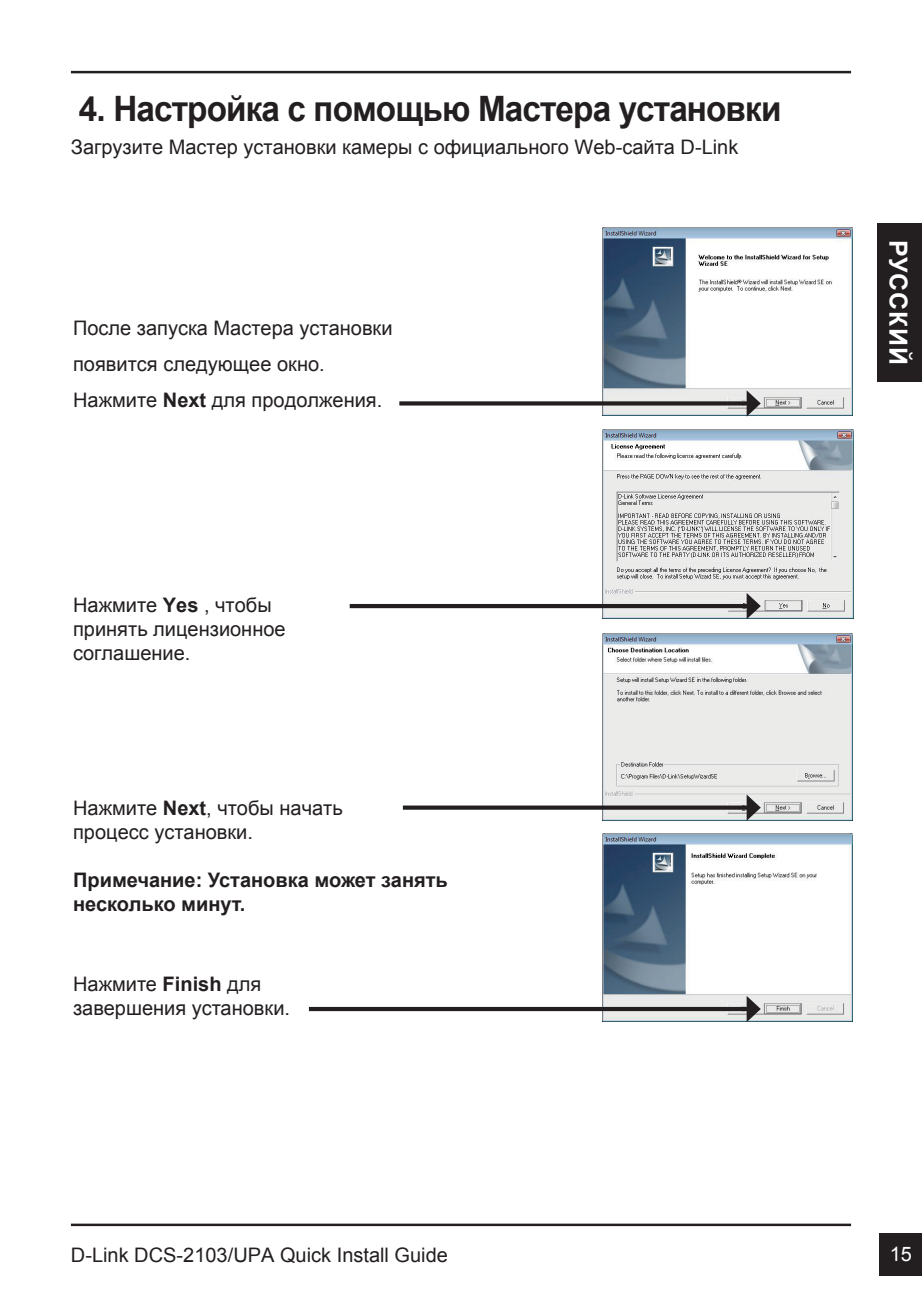
<style>
.page{position:relative;width:922px;height:1297px;background:#fff}
.page>*{position:absolute;margin:0;border:0;box-sizing:border-box;transform-origin:0 0}
.t1{font:700 35px "Arial";letter-spacing:-.025em;color:#231f20;scale:.95 1}
.t2{font:700 25px "Arial";letter-spacing:.035em;color:#fff}
.t3{font:20px/24px "Arial";color:#231f20}
.t4{font:700 20px/24px "Arial";color:#231f20}
.t5{font:20px "Arial";color:#fff}
.s1{font-weight:700}
</style>
<div class="page">
<hr style="left:71px;top:71px;width:779px;height:2px;background:#231f20">
<hr style="left:71px;top:1223px;width:779px;height:3px;background:#231f20">
<div style="left:879px;top:1233px;width:42px;height:43px;background:#231f20"></div>
<div style="left:876px;top:223px;width:45px;height:159px;background:#231f20"></div>
<img style="left:602px;top:228px;width:250px;height:187px">
<img style="left:602px;top:429px;width:251px;height:189px">
<img style="left:602px;top:633px;width:250px;height:188px">
<div style="left:399px;top:401px;width:351px;height:5px;background:#231f20"></div>
<svg style="left:746px;top:390px;width:14px;height:27px"></svg>
<img style="left:602px;top:833px;width:250px;height:188px">
<hr style="left:349px;top:604px;width:401px;height:4px;background:#231f20">
<svg style="left:746px;top:593px;width:14px;height:26px"></svg>
<div style="left:403px;top:805px;width:347px;height:5px;background:#231f20"></div>
<svg style="left:746px;top:794px;width:14px;height:27px"></svg>
<hr style="left:309px;top:1007px;width:441px;height:4px;background:#231f20">
<svg style="left:746px;top:996px;width:14px;height:26px"></svg>
<h1 class="t1" style="left:79px;top:85px;width:740px">4. Настройка с помощью Мастера установки</h1>
<p class="t3" style="left:71px;top:135px;width:668px">Загрузите Мастер установки камеры с официального Web-сайта D-Link</p>
<p class="t3" style="left:73px;top:311px;width:321px;line-height:36px">После запуска Мастера установки появится следующее окно.<br>Нажмите <span class="s1">Next</span> для продолжения.</p>
<p class="t3" style="left:73px;top:593px;width:214px">Нажмите <span class="s1">Yes</span> , чтобы принять лицензионное соглашение.</p>
<p class="t3" style="left:73px;top:796px;width:271px">Нажмите <span class="s1">Next</span>, чтобы начать процесс установки.</p>
<p class="t4" style="left:73px;top:868px;width:376px">Примечание: Установка может занять несколько минут.</p>
<p class="t3" style="left:73px;top:972px;width:218px">Нажмите <span class="s1">Finish</span> для завершения установки.</p>
<p class="t2" style="left:914px;top:240px;width:126px;rotate:90deg">РУССКИЙ</p>
<p class="t3" style="left:71px;top:1243px;width:378px">D-Link DCS-2103/UPA Quick Install Guide</p>
<p class="t5" style="left:889px;top:1241px;width:24px">15</p>
</div>
